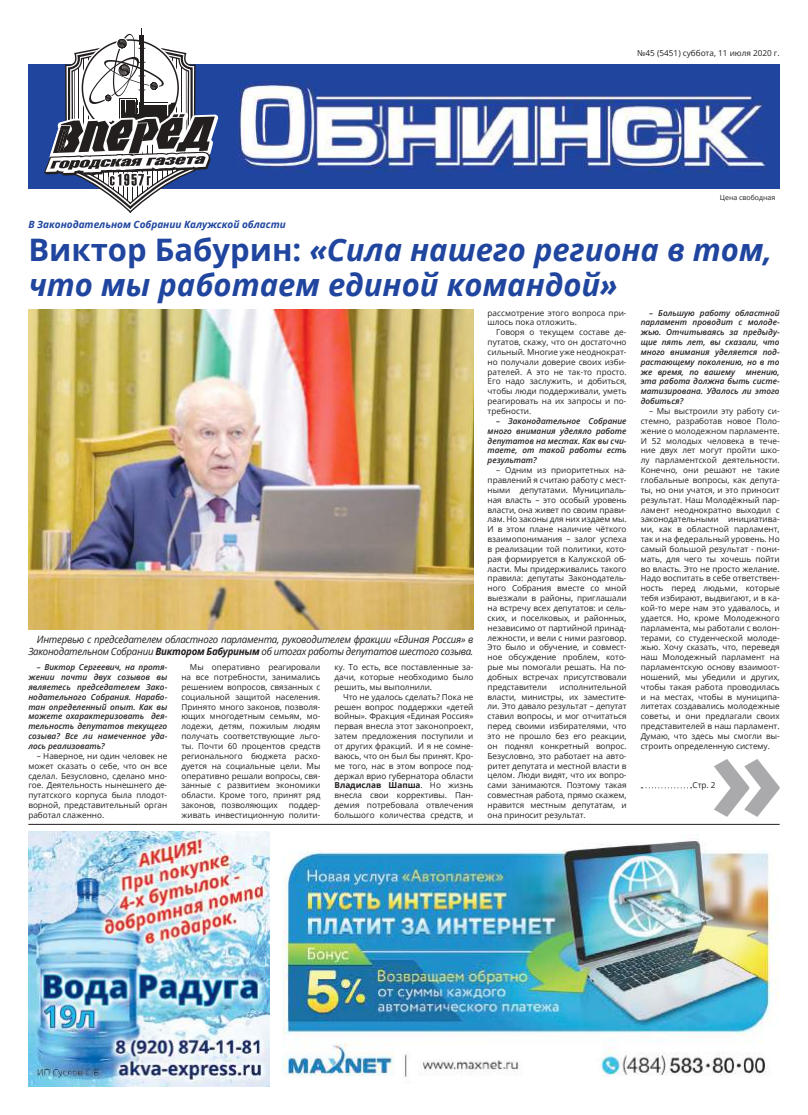
<style>
.page{position:relative;width:808px;height:1115px;background:#fff}
.page>*{position:absolute;margin:0;border:0;box-sizing:border-box;transform-origin:0 0}
.t1{font:italic 700 31px/35px "Open Sans";color:#1f459f}
.t2{font:italic 10px/12px "Open Sans";letter-spacing:-.025em;color:#241f1f;text-align:right}
.t3{font:italic 700 10px "Open Sans";color:#1f459f}
.t4{font:8.2px/9.8px "Open Sans";color:#241f1f;text-align:justify}
.t5{font:italic 600 8.2px/9.8px "Open Sans";color:#241f1f;text-align:justify}
.t6{font:7px "Open Sans";color:#241f1f}
.s1{font-style:normal}
.s2{font-weight:700}
</style>
<div class="page">
<div style="left:28px;top:64px;width:752px;height:124px;background:#1f459f"></div>
<svg style="left:44px;top:29px;width:174px;height:184px"></svg>
<img style="left:238px;top:81px;width:528px;height:91px">
<hr style="left:28px;top:823px;width:752px;height:1px;background:#241f1f">
<svg style="left:714px;top:759px;width:66px;height:57px"></svg>
<svg style="left:641px;top:787px;width:51px;height:1px"></svg>
<img style="left:283px;top:834px;width:497px;height:244px">
<img style="left:28px;top:831px;width:241px;height:255px">
<img style="left:28px;top:309px;width:445px;height:320px">
<p class="t4" style="left:637px;top:48px;width:144px">№45 (5451) суббота, 11 июля 2020 г.</p>
<p class="t3" style="left:28px;top:217px;width:259px">В Законодательном Собрании Калужской области</p>
<p class="t6" style="left:720px;top:193px;width:57px">Цена свободная</p>
<h1 class="t1" style="left:28px;top:232px;width:745px"><span class="s1">Виктор Бабурин:</span> «Сила нашего региона в том, что мы работаем единой командой»</h1>
<p class="t2" style="left:28px;top:633px;width:447px">Интервью с председателем областного парламента, руководителем фракции «Единая Россия» в<br>Законодательном Собрании <span class="s2">Виктором Бабуриным</span> об итогах работы депутатов шестого созыва.</p>
<p class="t5" style="left:28px;top:662px;width:140px;text-indent:9px">– Виктор Сергеевич, на протя&shy;жении почти двух созывов вы являетесь председателем Зако&shy;нодательного Собрания. Нарабо&shy;тан определенный опыт. Как вы можете охарактеризовать дея&shy;тельность депутатов текущего созыва? Все ли намеченное уда&shy;лось реализовать?</p>
<p class="t4" style="left:28px;top:750px;width:140px;text-indent:9px">– Наверное, ни один человек не может сказать о себе, что он все сделал. Безусловно, сделано мно&shy;гое. Деятельность нынешнего де&shy;путатского корпуса была плодот&shy;ворной, представительный орган работал слаженно.</p>
<p class="t4" style="left:181px;top:662px;width:140px;text-indent:9px">Мы оперативно реагировали на все потребности, занимались решением вопросов, связанных с социальной защитой населения.<br>Принято много законов, позволя&shy;ющих многодетным семьям, мо&shy;лодежи, детям, пожилым людям получать соответствующие льго&shy;ты. Почти 60 процентов средств регионального бюджета расхо&shy;дуется на социальные цели. Мы оперативно решали вопросы, свя&shy;занные с развитием экономики области. Кроме того, принят ряд законов, позволяющих</p>
<p class="t4" style="left:334px;top:662px;width:140px">ку. То есть, все поставленные за&shy;дачи, которые необходимо было решить, мы выполнили.</p>
<p class="t4" style="left:334px;top:691px;width:140px;text-indent:9px">Что не удалось сделать? Пока не решен вопрос поддержки «детей войны». Фракция «Единая Россия» первая внесла этот законопроект, затем предложения поступили и от других фракций. И я не сомне&shy;ваюсь, что он был бы принят. Кро&shy;ме того, нас в этом вопросе под&shy;держал врио губернатора области <span class="s2">Владислав Шапша</span>. Но жизнь внесла свои коррективы. Пан&shy;демия потребовала отвлечения большого количества средств, и</p>
<p class="t4" style="left:181px;top:799px;width:140px;text-align:right">поддер-<br>живать инвестиционную полити-</p>
<p class="t4" style="left:488px;top:307px;width:140px">рассмотрение этого вопроса при&shy;шлось пока отложить.</p>
<p class="t4" style="left:488px;top:327px;width:140px;text-indent:9px">Говоря о текущем составе де&shy;путатов, скажу, что он достаточно сильный. Многие уже неоднократ&shy;но получали доверие своих изби&shy;рателей. А это не так-то просто.<br>Его надо заслужить, и добиться, чтобы люди поддерживали, уметь реагировать на их запросы и по&shy;требности.</p>
<p class="t5" style="left:488px;top:415px;width:140px;text-indent:9px">– Законодательное Собрание много внимания уделяло работе депутатов на местах. Как вы счи&shy;таете, от такой работы есть результат?</p>
<p class="t4" style="left:488px;top:465px;width:140px;text-indent:9px">– Одним из приоритетных на&shy;правлений я считаю работу с мест&shy;ными депутатами. Муниципаль&shy;ная власть – это особый уровень власти, она живет по своим прави&shy;лам. Но законы для них издаем мы.<br>И в этом плане наличие чёткого взаимопонимания – залог успеха в реализации той политики, кото&shy;рая формируется в Калужской об&shy;ласти. Мы придерживались такого правила: депутаты Законодатель&shy;ного Собрания вместе со мной выезжали в районы, приглашали на встречу всех депутатов: и сель&shy;ских, и поселковых, и районных, независимо от партийной принад&shy;лежности, и вели с ними разговор.<br>Это было и обучение, и совмест&shy;ное обсуждение проблем, кото&shy;рые мы помогали решать. На по&shy;добных встречах присутствовали представители</p>
<p class="t4" style="left:488px;top:681px;width:140px;text-indent:72px">исполнительной власти, министры, их заместите&shy;ли. Это давало результат – депутат ставил вопросы, и мог отчитаться перед своими избирателями, что это не прошло без его реакции, он поднял конкретный вопрос.<br>Безусловно, это работает на авто&shy;ритет депутата и местной власти в целом. Люди видят, что их вопро&shy;сами занимаются. Поэтому такая совместная работа, прямо скажем, нравится местным депутатам, и она приносит результат.</p>
<p class="t5" style="left:641px;top:307px;width:140px;text-indent:9px">– Большую работу областной парламент проводит с молоде&shy;жью. Отчитываясь за предыду&shy;щие пять лет, вы сказали, что много внимания уделяется под&shy;растающему поколению, но в то же время, по вашему</p>
<p class="t5" style="left:641px;top:366px;width:140px;text-indent:105px">мнению, эта работа должна быть систе&shy;матизирована. Удалось ли этого добиться?</p>
<p class="t4" style="left:641px;top:406px;width:140px;text-indent:9px">– Мы выстроили эту работу си&shy;стемно, разработав новое Поло&shy;жение о молодежном парламенте.<br>И 52 молодых человека в тече&shy;ние двух лет могут пройти шко&shy;лу парламентской деятельности.<br>Конечно, они решают не такие глобальные вопросы, как депута&shy;ты, но они учатся, и это приносит результат. Наш Молодёжный пар&shy;ламент неоднократно выходил с законодательными инициатива&shy;ми, как в областной парламент, так и на федеральный уровень. Но самый большой результат - пони&shy;мать, для чего ты хочешь пойти во власть. Это не просто желание.<br>Надо воспитать в себе ответствен&shy;ность перед людьми, которые тебя избирают, выдвигают, и в ка&shy;кой-то мере нам это удавалось, и удается. Но, кроме Молодежного парламента, мы работали с волон&shy;терами, со студенческой молоде&shy;жью. Хочу сказать, что, переведя наш Молодежный парламент на парламентскую основу взаимоот&shy;ношений, мы убедили и других, чтобы такая работа проводилась и на местах, чтобы в муниципа&shy;литетах создавались молодежные советы, и они предлагали своих представителей в наш парламент.<br>Думаю, что здесь мы смогли вы&shy;строить определенную систему.</p>
<p class="t4" style="left:692px;top:780px;width:25px">Стр. 2</p>
</div>
